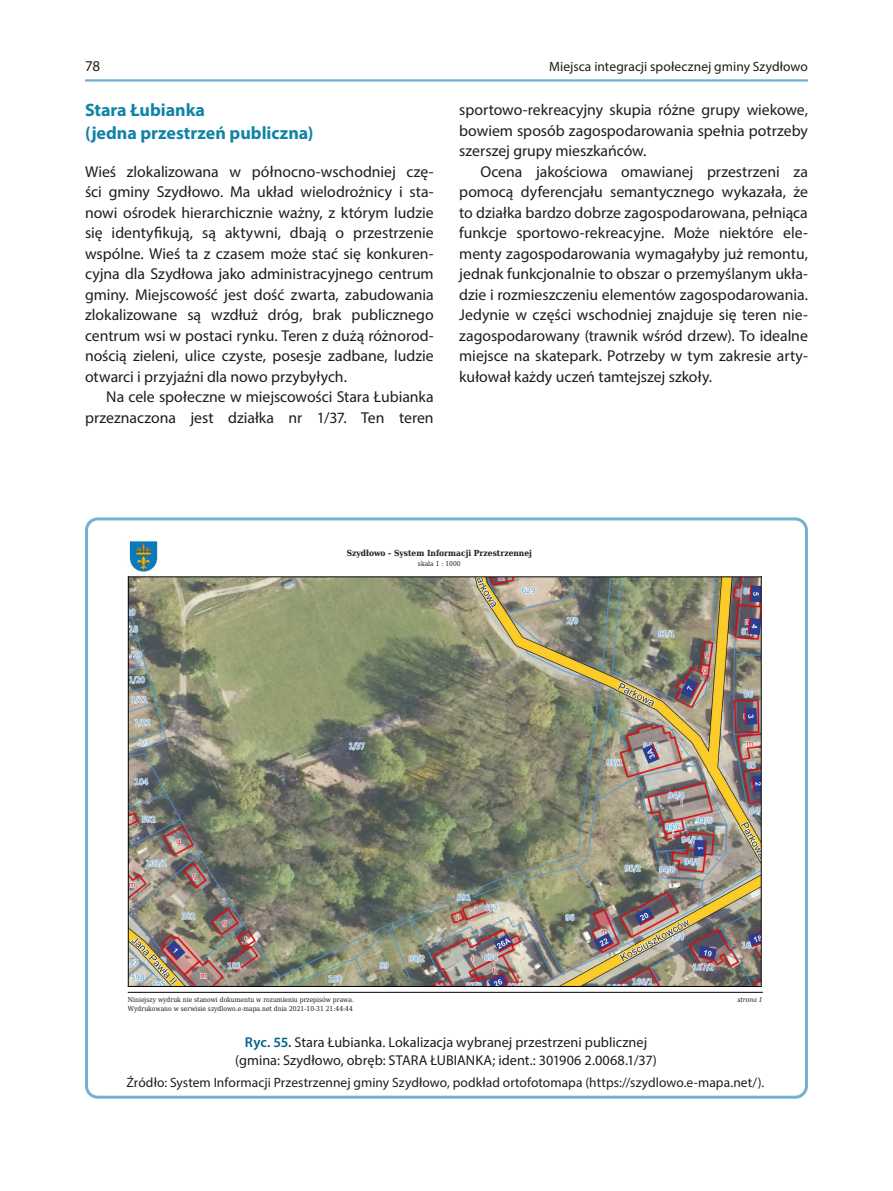
<style>
.page{position:relative;width:893px;height:1191px;background:#fff}
.page>*{position:absolute;margin:0;border:0;box-sizing:border-box;transform-origin:0 0}
.Podtytuł_3{font:700 18px/23.4px "Myriad Pro";color:#1184a6}
.Podstawowy_pierwszy{font:15.75px/20.4px "Myriad Pro";color:#1d1d1b;text-align:justify}
.t1{font:15px "Myriad Pro";color:#1d1d1b}
.podpis_ryciny{font:14.25px/18.5px "Myriad Pro";color:#1d1d1b;text-align:center}
.Źródło{font:13.5px "Myriad Pro";letter-spacing:.005em;color:#1d1d1b}
.t2{font:700 condensed 8.4px "DejaVu Serif";color:#1d1d1b}
.t3{font:6.75px/8.9px "DejaVu Serif Condensed";color:#1d1d1b}
.t4{font:italic condensed 6.75px "DejaVu Serif";color:#1d1d1b}
.s1{font-weight:600;color:#00628b}
</style>
<div class="page">
<hr style="left:85px;top:79px;width:723px;height:3px;background:#72b2d1">
<img style="left:129px;top:577px;width:632px;height:409px">
<hr style="left:128px;top:576px;width:633px;height:1px;background:#020203">
<hr style="left:128px;top:577px;width:1px;height:409px;background:#020203">
<hr style="left:761px;top:577px;width:1px;height:409px;background:#020203">
<hr style="left:128px;top:986px;width:633px;height:1px;background:#020203">
<img style="left:129px;top:541px;width:29px;height:31px">
<hr style="left:128px;top:992px;width:634px;height:1px;background:#020203">
<div style="left:85px;top:517px;width:723px;height:581px;border:3px solid #72b2d1;border-radius:11px"></div>
<p class="t1" style="left:85px;top:56px;width:17px">78</p>
<p class="Źródło" style="left:549px;top:58px;width:260px">Miejsca integracji społecznej gminy Szydłowo</p>
<p class="Podtytuł_3" style="left:85px;top:97px;width:230px">Stara Łubianka<br>(jedna przestrzeń publiczna)</p>
<p class="Podstawowy_pierwszy" style="left:85px;top:161px;width:350px">Wieś zlokalizowana w północno-wschodniej czę&shy;ści gminy Szydłowo. Ma układ wielodrożnicy i sta&shy;nowi ośrodek hierarchicznie ważny, z którym ludzie się identyfikują, są aktywni, dbają o przestrzenie wspólne. Wieś ta z czasem może stać się konkuren&shy;cyjna dla Szydłowa jako administracyjnego centrum gminy. Miejscowość jest dość zwarta, zabudowania zlokalizowane są wzdłuż dróg, brak publicznego centrum wsi w postaci rynku. Teren z dużą różnorod&shy;nością zieleni, ulice czyste, posesje zadbane, ludzie otwarci i przyjaźni dla nowo przybyłych.</p>
<p class="Podstawowy_pierwszy" style="left:85px;top:386px;width:350px;text-align:right">Na cele społeczne w miejscowości Stara Łubianka przeznaczona jest działka nr 1/37. Ten teren</p>
<p class="Podstawowy_pierwszy" style="left:459px;top:100px;width:350px">sportowo-rekreacyjny skupia różne grupy wiekowe, bowiem sposób zagospodarowania spełnia potrzeby szerszej grupy mieszkańców.</p>
<p class="Podstawowy_pierwszy" style="left:459px;top:161px;width:350px;text-indent:21px">Ocena jakościowa omawianej przestrzeni za pomocą dyferencjału semantycznego wykazała, że to działka bardzo dobrze zagospodarowana, pełniąca funkcje sportowo-rekreacyjne. Może niektóre ele&shy;menty zagospodarowania wymagałyby już remontu, jednak funkcjonalnie to obszar o przemyślanym ukła&shy;dzie i rozmieszczeniu elementów zagospodarowania.<br>Jedynie w części wschodniej znajduje się teren nie&shy;zagospodarowany (trawnik wśród drzew). To idealne miejsce na skatepark. Potrzeby w tym zakresie arty&shy;kułował każdy uczeń tamtejszej szkoły.</p>
<p class="t2" style="left:347px;top:546px;width:187px">Szydłowo - System Informacji Przestrzennej</p>
<p class="t3" style="left:418px;top:558px;width:44px">skala 1 : 1000</p>
<p class="t3" style="left:128px;top:994px;width:227px">Niniejszy wydruk nie stanowi dokumentu w rozumieniu przepisów prawa.<br>Wydrukowano w serwisie szydlowo.e-mapa.net dnia 2021-10-31 21:44:44</p>
<p class="t4" style="left:737px;top:993px;width:27px">strona 1</p>
<p class="podpis_ryciny" style="left:235px;top:1032px;width:423px"><span class="s1">Ryc. 55.</span> Stara Łubianka. Lokalizacja wybranej przestrzeni publicznej (gmina: Szydłowo, obręb: STARA ŁUBIANKA; ident.: 301906 2.0068.1/37)</p>
<p class="Źródło" style="left:126px;top:1074px;width:639px">Źródło: System Informacji Przestrzennej gminy Szydłowo, podkład ortofotomapa (https://szydlowo.e-mapa.net/).</p>
</div>
